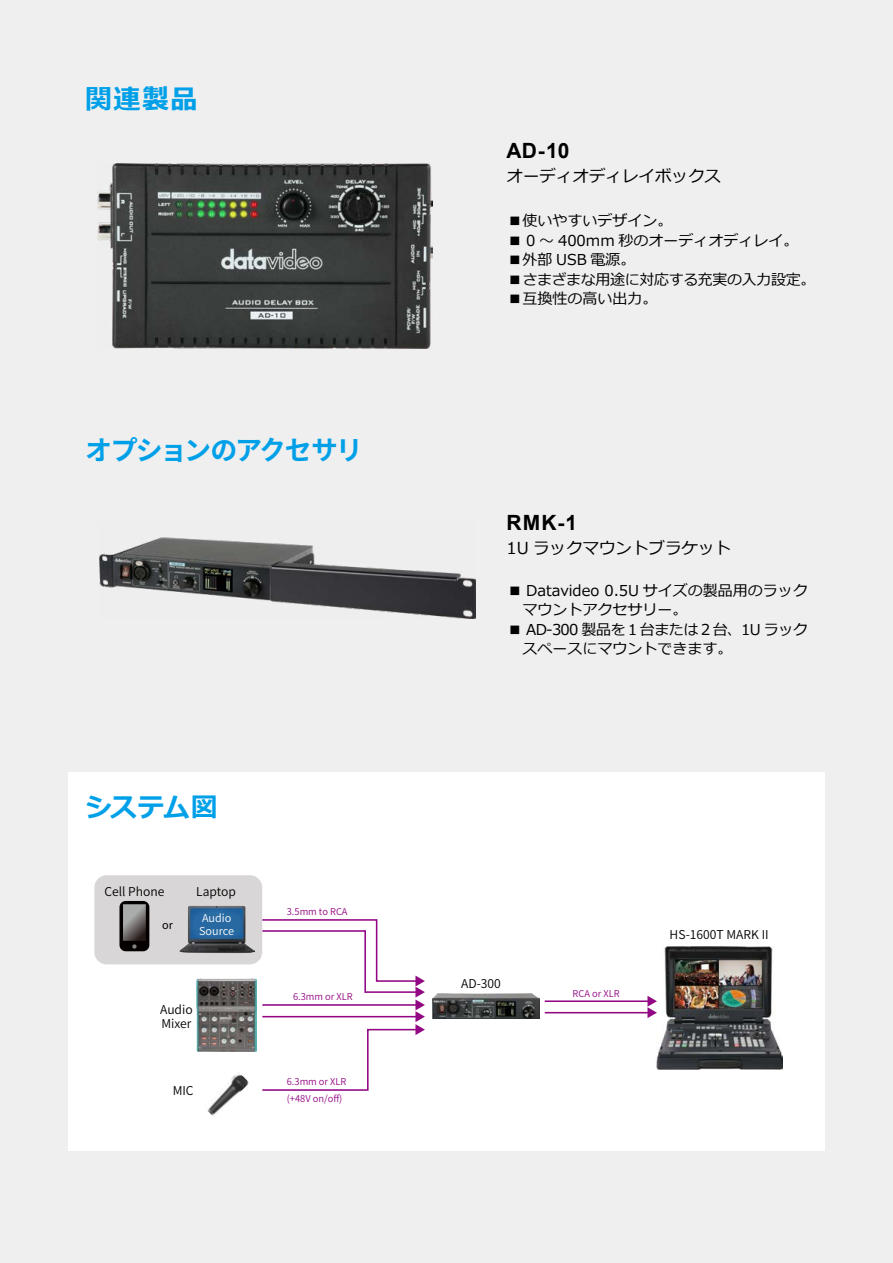
<style>
.page{position:relative;width:893px;height:1263px;background:#efefef}
.page>*{position:absolute;margin:0;border:0;box-sizing:border-box;transform-origin:0 0}
.t1{font:700 27px "Source Han Sans CN";letter-spacing:-.08em;color:#00a0e9}
.t2{font:700 27px "Meiryo";letter-spacing:.04em;color:#00a0e9}
.t3{font:700 21px "Arial";letter-spacing:.025em;color:#000}
.t4{font:16.5px "Meiryo";color:#000}
.t5{font:15px/19.5px "Meiryo";color:#000}
.t6{font:15px/19.5px "Meiryo";letter-spacing:-.03em;color:#000}
.t7{font:15px "Meiryo";letter-spacing:-.025em;color:#000}
.t8{font:12.15px/14.5px "Source Han Sans CN";color:#040000}
.t9{font:10.95px "Source Han Sans CN";color:#040000}
.t10{font:10.8px/13px "Source Han Sans CN";color:#fff}
.t11{font:9.3px/16.4px "Source Han Sans CN";color:#920783}
</style>
<div class="page">
<div style="left:68px;top:772px;width:757px;height:378px;background:#fff"></div>
<img style="left:656px;top:947px;width:126px;height:123px">
<div style="left:94px;top:875px;width:168px;height:89px;background:#d8d6d6;border-radius:12px"></div>
<hr style="left:545px;top:1000px;width:104px;height:2px;background:#920783">
<hr style="left:545px;top:1012px;width:104px;height:1px;background:#920783">
<svg style="left:647px;top:996px;width:10px;height:22px"></svg>
<svg style="left:261px;top:919px;width:164px;height:172px"></svg>
<img style="left:179px;top:905px;width:75px;height:60px">
<div style="left:119px;top:901px;width:30px;height:50px;background:#040000;border-radius:6px"></div>
<svg style="left:123px;top:904px;width:23px;height:45px"></svg>
<img style="left:433px;top:993px;width:106px;height:25px">
<img style="left:207px;top:1072px;width:42px;height:44px">
<img style="left:197px;top:978px;width:60px;height:74px">
<img style="left:98px;top:164px;width:334px;height:184px">
<img style="left:100px;top:537px;width:375px;height:81px">
<h1 class="t2" style="left:85px;top:80px;width:114px">関連製品</h1>
<h1 class="t1" style="left:85px;top:434px;width:279px">オプションのアクセサリ</h1>
<h1 class="t2" style="left:85px;top:788px;width:134px">システム図</h1>
<p class="t8" style="left:104px;top:884px;width:62px">Cell Phone</p>
<p class="t8" style="left:196px;top:884px;width:41px">Laptop</p>
<p class="t9" style="left:162px;top:919px;width:12px">or</p>
<p class="t10" style="left:199px;top:912px;width:37px">Audio<br>Source</p>
<p class="t8" style="left:160px;top:1002px;width:34px">Audio<br>Mixer</p>
<p class="t8" style="left:173px;top:1083px;width:22px">MIC</p>
<p class="t11" style="left:287px;top:904px;width:62px">3.5mm to RCA</p>
<p class="t11" style="left:293px;top:989px;width:61px">6.3mm or XLR</p>
<p class="t11" style="left:287px;top:1074px;width:61px">6.3mm or XLR (+48V on/off)</p>
<h2 class="t3" style="left:507px;top:136px;width:64px">AD-10</h2>
<p class="t4" style="left:507px;top:164px;width:216px">オーディオディレイボックス</p>
<p class="t5" style="left:507px;top:212px;width:166px">■使いやすいデザイン。</p>
<p class="t5" style="left:507px;top:231px;width:293px">■ 0 ～ 400mm 秒のオーディオディレイ。</p>
<p class="t5" style="left:507px;top:251px;width:130px">■外部 USB 電源。</p>
<p class="t7" style="left:507px;top:269px;width:309px">■さまざまな用途に対応する充実の入力設定。</p>
<p class="t5" style="left:507px;top:290px;width:151px">■互換性の高い出力。</p>
<h2 class="t3" style="left:507px;top:508px;width:72px">RMK-1</h2>
<p class="t4" style="left:507px;top:536px;width:226px">1U ラックマウントブラケット</p>
<p class="t5" style="left:522px;top:581px;width:287px;text-indent:-15px">■ Datavideo 0.5U サイズの製品用のラックマウントアクセサリー。</p>
<p class="t6" style="left:522px;top:620px;width:287px;text-indent:-15px">■ AD-300 製品を１台または２台、1U ラックスペースにマウントできます。</p>
<p class="t8" style="left:461px;top:977px;width:41px">AD-300</p>
<p class="t11" style="left:573px;top:986px;width:48px">RCA or XLR</p>
<p class="t8" style="left:670px;top:928px;width:101px">HS-1600T MARK II</p>
</div>
